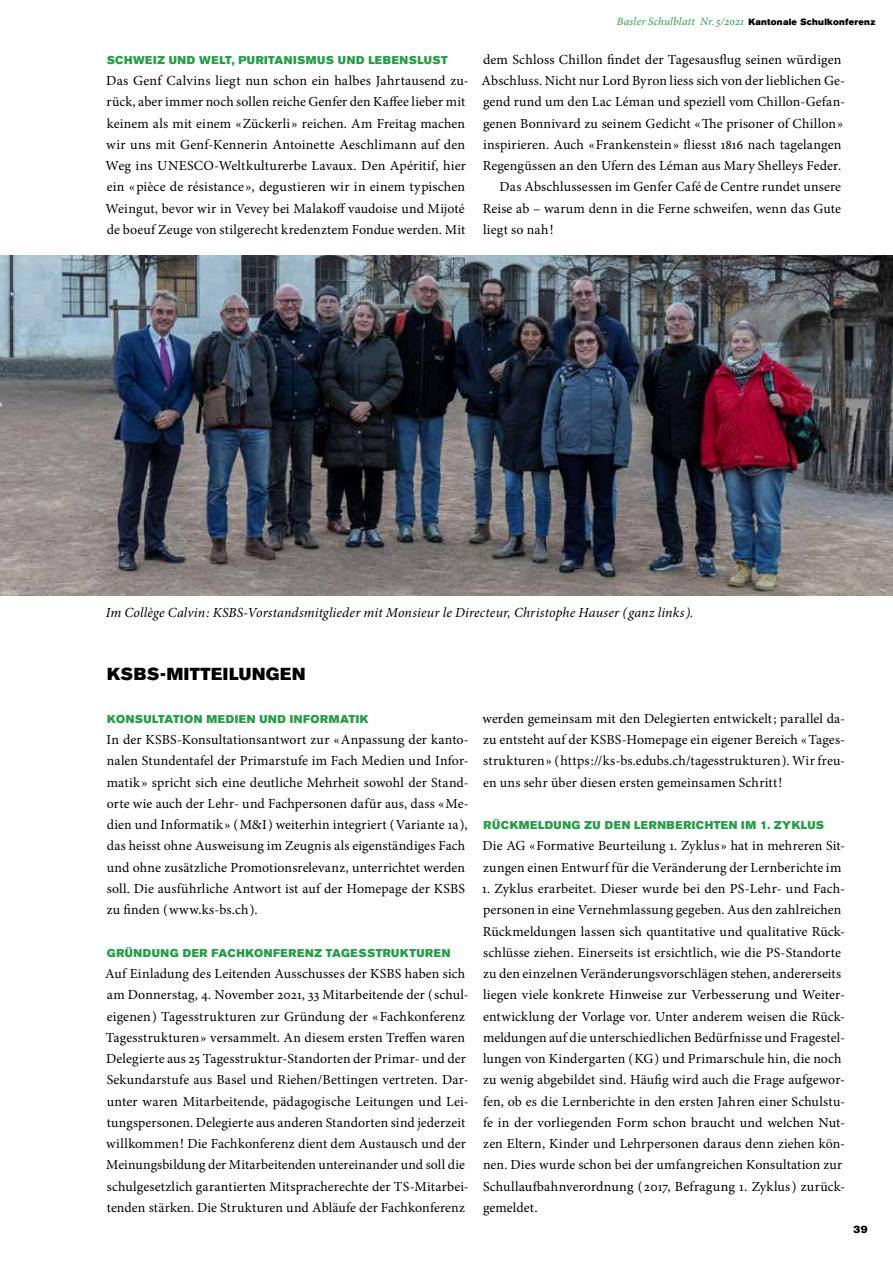
<style>
.page{position:relative;width:893px;height:1263px;background:#fff}
.page>*{position:absolute;margin:0;border:0;box-sizing:border-box;transform-origin:0 0}
.t1{font:17.25px "Akzidenz Grotesk BE Super";letter-spacing:.035em;color:#000}
.t2{font:13.8px/21.3px "Minion Pro";letter-spacing:.01em;color:#000}
.t3{font:italic 13.8px "Minion Pro";letter-spacing:.01em;color:#000}
.t4{font:11.25px "Akzidenz Grotesk BE Super";letter-spacing:.045em;color:#239e46}
.t5{font:italic 11.25px "Minion Pro";letter-spacing:.015em;color:#239e46}
.t6{font:10.5px "Akzidenz Grotesk BE Super";color:#000}
.s1{font-family:"Akzidenz Grotesk BE Super";font-style:normal;font-size:9px;color:#000}
</style>
<div class="page">
<img style="left:0;top:255px;width:893px;height:340px">
<p class="t4" style="left:107px;top:53px;width:343px">SCHWEIZ UND WELT, PURITANISMUS UND LEBENSLUST</p>
<p class="t2" style="left:106px;top:70px;width:365px">Das Genf Calvins liegt nun schon ein halbes Jahrtausend zu&shy;rück, aber immer noch sollen reiche Genfer den Kaffee lieber mit keinem als mit einem « Zückerli » reichen. Am Freitag machen wir uns mit Genf-Kennerin Antoinette Aeschlimann auf den Weg ins UNESCO-Weltkulturerbe Lavaux. Den Apéritif, hier ein « pièce de résistance », degustieren wir in einem typischen Weingut, bevor wir in Vevey bei Malakoff vaudoise und Mijoté de boeuf Zeuge von stilgerecht kredenztem Fondue werden. Mit</p>
<p class="t5" style="left:617px;top:14px;width:260px">Basler Schulblatt Nr.5/2021 <span class="s1">Kantonale Schulkonferenz</span></p>
<p class="t2" style="left:483px;top:49px;width:360px">dem Schloss Chillon findet der Tagesausflug seinen würdigen</p>
<p class="t2" style="left:481px;top:70px;width:365px">Abschluss. Nicht nur Lord Byron liess sich von der lieblichen Ge-</p>
<p class="t2" style="left:483px;top:91px;width:364px">gend rund um den Lac Léman und speziell vom Chillon-Gefan-</p>
<p class="t2" style="left:483px;top:113px;width:362px">genen Bonnivard zu seinem Gedicht « The prisoner of Chillon »</p>
<p class="t2" style="left:483px;top:134px;width:360px">inspirieren. Auch « Frankenstein » fliesst 1816 nach tagelangen</p>
<p class="t2" style="left:483px;top:155px;width:360px">Regengüssen an den Ufern des Léman aus Mary Shelleys Feder.</p>
<p class="t2" style="left:500px;top:176px;width:343px">Das Abschlussessen im Genfer Café de Centre rundet unsere</p>
<p class="t2" style="left:483px;top:198px;width:360px">Reise ab – warum denn in die Ferne schweifen, wenn das Gute</p>
<p class="t2" style="left:483px;top:219px;width:72px">liegt so nah !</p>
<p class="t3" style="left:106px;top:603px;width:589px">Im Collège Calvin : KSBS-Vorstandsmitglieder mit Monsieur le Directeur, Christophe Hauser ( ganz links ).</p>
<p class="t1" style="left:107px;top:664px;width:200px">KSBS-MITTEILUNGEN</p>
<p class="t4" style="left:107px;top:712px;width:263px">KONSULTATION MEDIEN UND INFORMATIK</p>
<p class="t2" style="left:106px;top:729px;width:364px">In der KSBS-Konsultationsantwort zur « Anpassung der kanto&shy;nalen Stundentafel der Primarstufe im Fach Medien und Infor&shy;matik » spricht sich eine deutliche Mehrheit sowohl der Stand&shy;orte wie auch der Lehr- und Fachpersonen dafür aus, dass « Me&shy;dien und Informatik » ( M&amp;I ) weiterhin integriert ( Variante 1a ), das heisst ohne Ausweisung im Zeugnis als eigenständiges Fach und ohne zusätzliche Promotionsrelevanz, unterrichtet werden soll. Die ausführliche Antwort ist auf der Homepage der KSBS zu finden ( www.ks-bs.ch ).</p>
<p class="t4" style="left:107px;top:946px;width:345px">GRÜNDUNG DER FACHKONFERENZ TAGESSTRUKTUREN</p>
<p class="t2" style="left:105px;top:963px;width:365px">Auf Einladung des Leitenden Ausschusses der KSBS haben sich am Donnerstag, 4. November 2021, 33 Mitarbeitende der ( schul&shy;eigenen ) Tagesstrukturen zur Gründung der « Fachkonferenz Tagesstrukturen » versammelt. An diesem ersten Treffen waren Delegierte aus 25 Tagesstruktur-Standorten der Primar- und der Sekundarstufe aus Basel und Riehen/Bettingen vertreten. Dar&shy;unter waren Mitarbeitende, pädagogische Leitungen und Lei&shy;tungspersonen. Delegierte aus anderen Standorten sind jederzeit willkommen ! Die Fachkonferenz dient dem Austausch und der Meinungsbildung der Mitarbeitenden untereinander und soll die schulgesetzlich garantierten Mitspracherechte der TS-Mitarbei&shy;tenden stärken. Die Strukturen und Abläufe der Fachkonferenz</p>
<p class="t2" style="left:483px;top:708px;width:364px;text-align:justify">werden gemeinsam mit den Delegierten entwickelt ; parallel da&shy;zu entsteht auf der KSBS-Homepage ein eigener Bereich « Tages&shy;strukturen » ( https ://ks-bs.edubs.ch/tagesstrukturen ). Wir freu&shy;en uns sehr über diesen ersten gemeinsamen Schritt !</p>
<p class="t4" style="left:484px;top:819px;width:342px">RÜCKMELDUNG ZU DEN LERNBERICHTEN IM 1. ZYKLUS</p>
<p class="t2" style="left:483px;top:835px;width:364px">Die AG « Formative Beurteilung 1. Zyklus » hat in mehreren Sit&shy;zungen einen Entwurf für die Veränderung der Lernberichte im</p>
<p class="t2" style="left:482px;top:878px;width:365px">1. Zyklus erarbeitet. Dieser wurde bei den PS-Lehr- und Fach&shy;personen in eine Vernehmlassung gegeben. Aus den zahlreichen Rückmeldungen lassen sich quantitative und qualitative Rück&shy;schlüsse ziehen. Einerseits ist ersichtlich, wie die PS-Standorte zu den einzelnen Veränderungsvorschlägen stehen, andererseits liegen viele konkrete Hinweise zur Verbesserung und Weiter&shy;entwicklung der Vorlage vor. Unter anderem weisen die Rück&shy;meldungen auf die unterschiedlichen Bedürfnisse und Fragestel&shy;lungen von Kindergarten ( KG ) und Primarschule hin, die noch zu wenig abgebildet sind. Häufig wird auch die Frage aufgewor&shy;fen, ob es die Lernberichte in den ersten Jahren einer Schulstu&shy;fe in der vorliegenden Form schon braucht und welchen Nut&shy;zen Eltern, Kinder und Lehrpersonen daraus denn ziehen kön&shy;nen. Dies wurde schon bei der umfangreichen Konsultation zur Schullaufbahnverordnung ( 2017, Befragung 1. Zyklus ) zurück&shy;gemeldet.</p>
<p class="t6" style="left:854px;top:1223px;width:15px">39</p>
</div>
